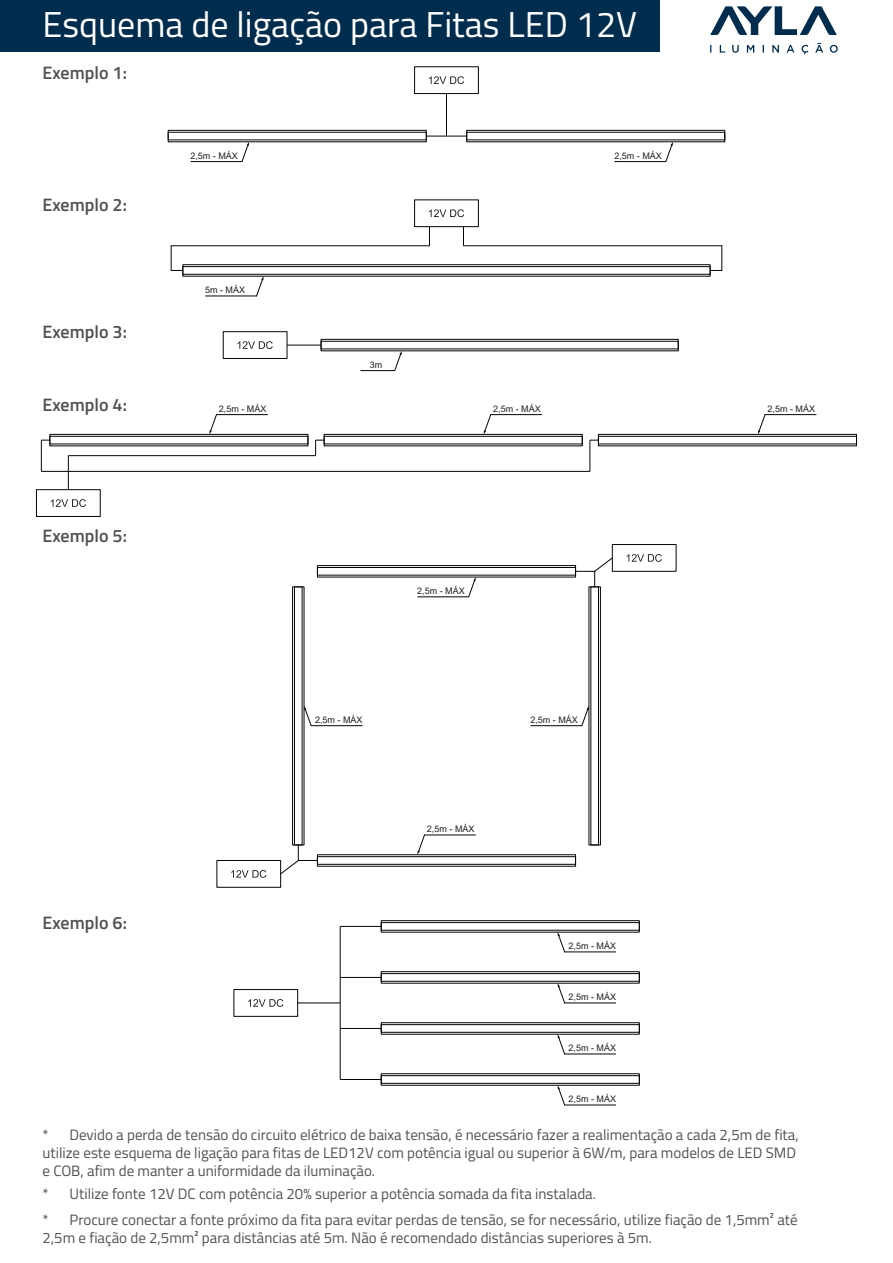
<style>
.page{position:relative;width:893px;height:1263px;background:#fff}
.page>*{position:absolute;margin:0;border:0;box-sizing:border-box;transform-origin:0 0}
.t1{font:36px "Titillium Web";color:#fff}
.t2{font:600 18px "Titillium Web";color:#4f5253}
.t3{font:15px/18px "Titillium Web";color:#4f5253}
.t4{font:9px "Arial";color:#231f20}
</style>
<div class="page">
<svg style="left:710px;top:6px;width:127px;height:29px"></svg>
<svg style="left:801px;top:45px;width:7px;height:9px"></svg>
<svg style="left:830px;top:45px;width:8px;height:8px"></svg>
<svg style="left:720px;top:45px;width:5px;height:8px"></svg>
<svg style="left:732px;top:45px;width:7px;height:8px"></svg>
<svg style="left:747px;top:45px;width:7px;height:8px"></svg>
<svg style="left:772px;top:45px;width:7px;height:8px"></svg>
<svg style="left:787px;top:45px;width:7px;height:8px"></svg>
<svg style="left:815px;top:43px;width:8px;height:10px"></svg>
<div style="left:0;top:0;width:659px;height:51px;background:#002c4d"></div>
<div style="left:414px;top:67px;width:65px;height:27px;border:1px solid #050504"></div>
<svg style="left:429px;top:76px;width:35px;height:8px"></svg>
<hr style="left:446px;top:94px;width:1px;height:42px;background:#050504">
<hr style="left:426px;top:136px;width:41px;height:1px;background:#050504">
<div style="left:168px;top:130px;width:258px;height:12px;border:1px solid #050504"></div>
<div style="left:466px;top:130px;width:259px;height:12px;border:1px solid #050504"></div>
<hr style="left:191px;top:161px;width:51px;height:1px;background:#050504">
<svg style="left:241px;top:142px;width:8px;height:20px"></svg>
<hr style="left:615px;top:161px;width:51px;height:1px;background:#050504">
<svg style="left:665px;top:142px;width:8px;height:20px"></svg>
<div style="left:414px;top:200px;width:65px;height:27px;border:1px solid #050504"></div>
<svg style="left:429px;top:209px;width:35px;height:8px"></svg>
<svg style="left:429px;top:227px;width:1px;height:19px"></svg>
<svg style="left:463px;top:227px;width:1px;height:19px"></svg>
<div style="left:183px;top:264px;width:527px;height:12px;border:1px solid #050504"></div>
<div style="left:183px;top:266px;width:527px;height:8px;border:1px solid #050504"></div>
<hr style="left:171px;top:246px;width:258px;height:1px;background:#050504">
<hr style="left:463px;top:246px;width:259px;height:1px;background:#050504">
<svg style="left:171px;top:246px;width:12px;height:25px"></svg>
<svg style="left:710px;top:246px;width:13px;height:25px"></svg>
<hr style="left:205px;top:296px;width:52px;height:1px;background:#050504">
<svg style="left:256px;top:276px;width:8px;height:20px"></svg>
<div style="left:223px;top:331px;width:64px;height:28px;border:1px solid #050504"></div>
<svg style="left:238px;top:341px;width:35px;height:8px"></svg>
<div style="left:321px;top:339px;width:357px;height:12px;border:1px solid #050504"></div>
<div style="left:321px;top:341px;width:357px;height:8px;border:1px solid #050504"></div>
<hr style="left:287px;top:345px;width:34px;height:1px;background:#050504">
<hr style="left:361px;top:370px;width:34px;height:1px;background:#050504">
<svg style="left:394px;top:351px;width:8px;height:20px"></svg>
<div style="left:36px;top:489px;width:64px;height:28px;border:1px solid #050504"></div>
<svg style="left:51px;top:499px;width:35px;height:8px"></svg>
<div style="left:50px;top:434px;width:258px;height:12px;border:1px solid #050504"></div>
<div style="left:50px;top:436px;width:258px;height:8px;border:1px solid #050504"></div>
<div style="left:324px;top:434px;width:258px;height:12px;border:1px solid #050504"></div>
<div style="left:324px;top:436px;width:258px;height:8px;border:1px solid #050504"></div>
<div style="left:598px;top:434px;width:259px;height:12px;border:1px solid #050504"></div>
<div style="left:598px;top:436px;width:259px;height:8px;border:1px solid #050504"></div>
<hr style="left:590px;top:440px;width:1px;height:31px;background:#050504">
<hr style="left:68px;top:456px;width:1px;height:34px;background:#050504">
<svg style="left:315px;top:440px;width:9px;height:16px"></svg>
<hr style="left:68px;top:455px;width:248px;height:1px;background:#050504">
<hr style="left:41px;top:440px;width:1px;height:31px;background:#050504">
<hr style="left:41px;top:471px;width:549px;height:1px;background:#050504">
<hr style="left:216px;top:414px;width:52px;height:1px;background:#050504">
<svg style="left:209px;top:414px;width:8px;height:20px"></svg>
<hr style="left:491px;top:414px;width:51px;height:1px;background:#050504">
<svg style="left:484px;top:414px;width:7px;height:20px"></svg>
<hr style="left:765px;top:414px;width:51px;height:1px;background:#050504">
<svg style="left:758px;top:414px;width:7px;height:20px"></svg>
<div style="left:317px;top:565px;width:259px;height:12px;border:1px solid #050504"></div>
<div style="left:317px;top:567px;width:259px;height:8px;border:1px solid #050504"></div>
<div style="left:317px;top:854px;width:259px;height:12px;border:1px solid #050504"></div>
<div style="left:317px;top:856px;width:259px;height:8px;border:1px solid #050504"></div>
<div style="left:292px;top:587px;width:12px;height:258px;border:1px solid #050504"></div>
<div style="left:294px;top:587px;width:8px;height:258px;border:1px solid #050504"></div>
<div style="left:589px;top:587px;width:12px;height:258px;border:1px solid #050504"></div>
<div style="left:591px;top:587px;width:8px;height:258px;border:1px solid #050504"></div>
<div style="left:217px;top:860px;width:64px;height:27px;border:1px solid #050504"></div>
<svg style="left:231px;top:870px;width:35px;height:8px"></svg>
<div style="left:612px;top:544px;width:64px;height:27px;border:1px solid #050504"></div>
<svg style="left:627px;top:554px;width:35px;height:8px"></svg>
<svg style="left:280px;top:845px;width:37px;height:29px"></svg>
<svg style="left:576px;top:557px;width:37px;height:30px"></svg>
<hr style="left:425px;top:835px;width:51px;height:1px;background:#050504">
<svg style="left:417px;top:834px;width:8px;height:21px"></svg>
<hr style="left:418px;top:597px;width:51px;height:1px;background:#050504">
<svg style="left:468px;top:577px;width:8px;height:20px"></svg>
<hr style="left:531px;top:725px;width:51px;height:1px;background:#050504">
<svg style="left:581px;top:706px;width:8px;height:20px"></svg>
<hr style="left:311px;top:725px;width:51px;height:1px;background:#050504">
<svg style="left:304px;top:706px;width:8px;height:20px"></svg>
<div style="left:234px;top:989px;width:64px;height:27px;border:1px solid #050504"></div>
<svg style="left:248px;top:999px;width:35px;height:8px"></svg>
<hr style="left:298px;top:1003px;width:42px;height:1px;background:#050504">
<div style="left:381px;top:920px;width:258px;height:12px;border:1px solid #050504"></div>
<div style="left:381px;top:922px;width:258px;height:8px;border:1px solid #050504"></div>
<div style="left:381px;top:971px;width:258px;height:12px;border:1px solid #050504"></div>
<div style="left:381px;top:973px;width:258px;height:8px;border:1px solid #050504"></div>
<div style="left:381px;top:1022px;width:258px;height:12px;border:1px solid #050504"></div>
<div style="left:381px;top:1024px;width:258px;height:8px;border:1px solid #050504"></div>
<div style="left:381px;top:1073px;width:258px;height:12px;border:1px solid #050504"></div>
<div style="left:381px;top:1075px;width:258px;height:8px;border:1px solid #050504"></div>
<hr style="left:565px;top:952px;width:51px;height:1px;background:#050504">
<svg style="left:557px;top:932px;width:8px;height:20px"></svg>
<hr style="left:565px;top:1003px;width:51px;height:1px;background:#050504">
<svg style="left:557px;top:983px;width:8px;height:20px"></svg>
<hr style="left:565px;top:1054px;width:51px;height:1px;background:#050504">
<svg style="left:557px;top:1034px;width:8px;height:20px"></svg>
<hr style="left:565px;top:1105px;width:51px;height:1px;background:#050504">
<svg style="left:557px;top:1085px;width:8px;height:20px"></svg>
<hr style="left:340px;top:1079px;width:41px;height:1px;background:#050504">
<hr style="left:340px;top:926px;width:41px;height:1px;background:#050504">
<hr style="left:340px;top:926px;width:1px;height:153px;background:#050504">
<hr style="left:340px;top:1028px;width:41px;height:1px;background:#050504">
<hr style="left:340px;top:977px;width:41px;height:1px;background:#050504">
<h1 class="t1" style="left:43px;top:-2px;width:596px">Esquema de ligação para Fitas LED 12V</h1>
<p class="t2" style="left:43px;top:59px;width:86px">Exemplo 1:</p>
<p class="t2" style="left:43px;top:191px;width:86px">Exemplo 2:</p>
<p class="t2" style="left:43px;top:319px;width:86px">Exemplo 3:</p>
<p class="t2" style="left:43px;top:391px;width:86px">Exemplo 4:</p>
<p class="t2" style="left:43px;top:523px;width:86px">Exemplo 5:</p>
<p class="t2" style="left:43px;top:910px;width:86px">Exemplo 6:</p>
<p class="t4" style="left:190px;top:150px;width:49px">2,5m - MÁX</p>
<p class="t4" style="left:614px;top:150px;width:49px">2,5m - MÁX</p>
<p class="t4" style="left:205px;top:284px;width:42px">5m - MÁX</p>
<p class="t4" style="left:370px;top:359px;width:14px">3m</p>
<p class="t4" style="left:219px;top:403px;width:49px">2,5m - MÁX</p>
<p class="t4" style="left:493px;top:403px;width:49px">2,5m - MÁX</p>
<p class="t4" style="left:767px;top:403px;width:49px">2,5m - MÁX</p>
<p class="t4" style="left:417px;top:585px;width:49px">2,5m - MÁX</p>
<p class="t4" style="left:315px;top:714px;width:49px">2,5m - MÁX</p>
<p class="t4" style="left:530px;top:714px;width:49px">2,5m - MÁX</p>
<p class="t4" style="left:427px;top:823px;width:49px">2,5m - MÁX</p>
<p class="t4" style="left:569px;top:940px;width:49px">2,5m - MÁX</p>
<p class="t4" style="left:569px;top:991px;width:49px">2,5m - MÁX</p>
<p class="t4" style="left:569px;top:1042px;width:49px">2,5m - MÁX</p>
<p class="t4" style="left:569px;top:1093px;width:49px">2,5m - MÁX</p>
<p class="t3" style="left:43px;top:1124px;width:758px">* Devido a perda de tensão do circuito elétrico de baixa tensão, é necessário fazer a realimentação a cada 2,5m de fita, utilize este esquema de ligação para fitas de LED12V com potência igual ou superior à 6W/m, para modelos de LED SMD e COB, afim de manter a uniformidade da iluminação.</p>
<p class="t3" style="left:43px;top:1180px;width:757px;line-height:25.5px">* Utilize fonte 12V DC com potência 20% superior a potência somada da fita instalada.<br>* Procure conectar a fonte próximo da fita para evitar perdas de tensão, se for necessário, utilize fiação de 1,5mm² até</p>
<p class="t3" style="left:43px;top:1228px;width:611px">2,5m e fiação de 2,5mm² para distâncias até 5m. Não é recomendado distâncias superiores à 5m.</p>
</div>
